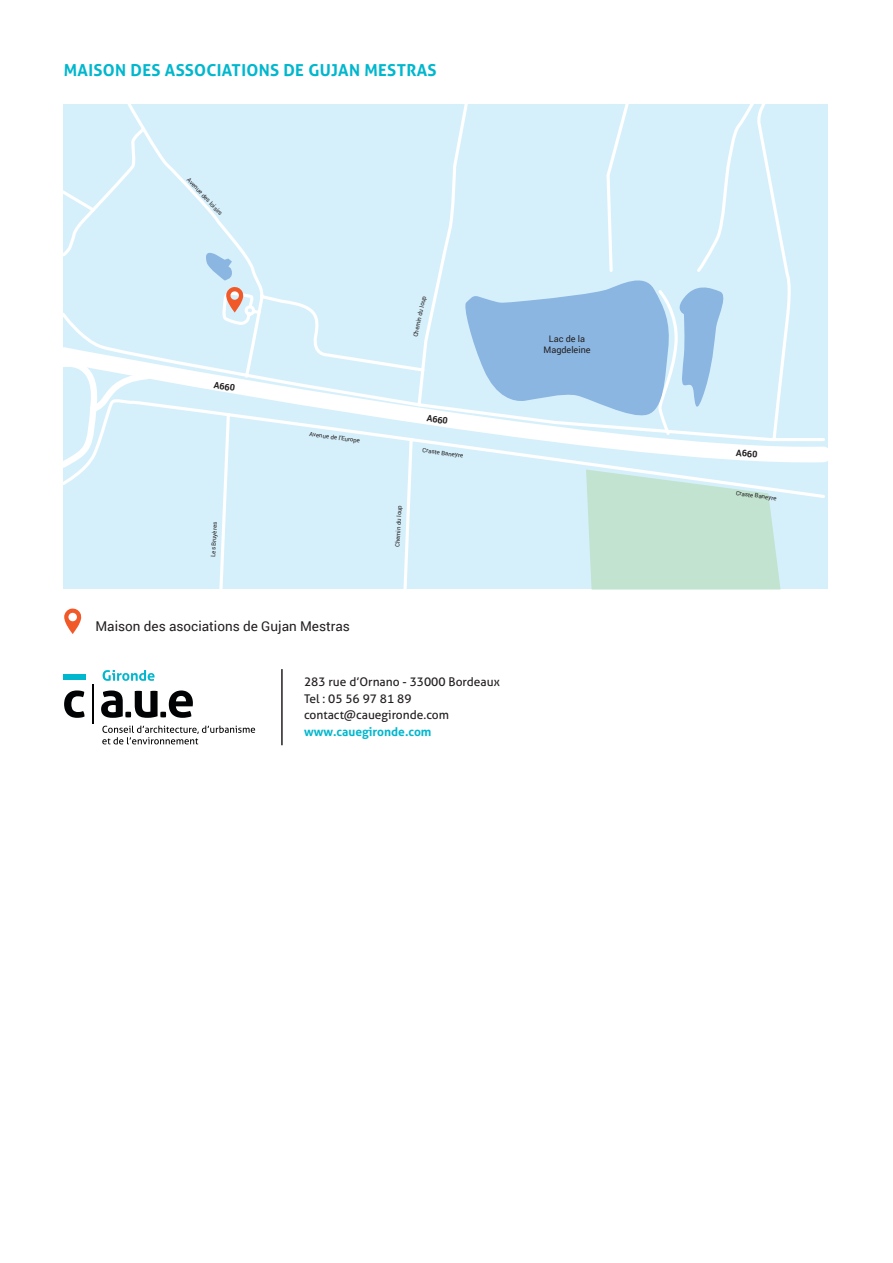
<style>
.page{position:relative;width:893px;height:1263px;background:#fff}
.page>*{position:absolute;margin:0;border:0;box-sizing:border-box;transform-origin:0 0}
.t1{font:700 16.5px "Aller";letter-spacing:.02em;color:#00b7ce}
.t2{font:13.5px "Roboto";color:#231f20}
.t3{font:12px "Aller";color:#231f20}
.t4{font:700 12px "Aller";color:#00b7ce}
.t5{font:9px "Roboto";color:#231f20}
.t6{font:700 9px "Roboto";color:#231f20}
.t7{font:6px "Roboto";color:#231f20}
</style>
<div class="page">
<svg style="left:63px;top:104px;width:764px;height:486px;background:#d8f1fb"></svg>
<svg style="left:462px;top:272px;width:266px;height:147px;background:#a9cdeb"></svg>
<svg style="left:586px;top:469px;width:194px;height:120px;background:#c5e5d5"></svg>
<svg style="left:205px;top:249px;width:27px;height:31px"></svg>
<hr style="left:281px;top:669px;width:2px;height:76px;background:#231f20">
<hr style="left:92px;top:684px;width:2px;height:40px;background:#010203">
<svg style="left:64px;top:690px;width:21px;height:28px"></svg>
<svg style="left:101px;top:690px;width:92px;height:28px"></svg>
<div style="left:64px;top:675px;width:22px;height:5px;background:#00b7ce"></div>
<svg style="left:102px;top:726px;width:153px;height:18px"></svg>
<svg style="left:103px;top:670px;width:52px;height:11px"></svg>
<svg style="left:64px;top:608px;width:17px;height:26px"></svg>
<svg style="left:221px;top:287px;width:42px;height:39px"></svg>
<p class="t1" style="left:64px;top:60px;width:374px">MAISON DES ASSOCIATIONS DE GUJAN MESTRAS</p>
<p class="t7" style="left:191px;top:176px;width:51px;rotate:47deg">Avenue des loisirs</p>
<p class="t6" style="left:215px;top:379px;width:23px;rotate:8deg">A660</p>
<p class="t7" style="left:209px;top:556px;width:36px;rotate:-87deg">Les Bruyères</p>
<p class="t7" style="left:310px;top:429px;width:53px;rotate:8deg">Avenue de l’Europe</p>
<p class="t2" style="left:95px;top:616px;width:256px">Maison des asociations de Gujan Mestras</p>
<p class="t7" style="left:411px;top:336px;width:44px;rotate:-78deg">Chemin du loup</p>
<p class="t7" style="left:393px;top:547px;width:44px;rotate:-87deg">Chemin du loup</p>
<p class="t6" style="left:428px;top:412px;width:23px;rotate:8deg">A660</p>
<p class="t7" style="left:423px;top:446px;width:42px;rotate:8deg">Craste Baneyre</p>
<p class="t3" style="left:304px;top:675px;width:197px">283 rue d’Ornano - 33000 Bordeaux</p>
<p class="t3" style="left:304px;top:691px;width:109px">Tel : 05 56 97 81 89</p>
<p class="t3" style="left:304px;top:708px;width:147px">contact@cauegironde.com</p>
<p class="t4" style="left:304px;top:724px;width:129px">www.cauegironde.com</p>
<p class="t5" style="left:549px;top:333px;width:38px">Lac de la</p>
<p class="t5" style="left:543px;top:343px;width:49px">Magdeleine</p>
<p class="t6" style="left:737px;top:446px;width:23px;rotate:4deg">A660</p>
<p class="t7" style="left:737px;top:488px;width:42px;rotate:8deg">Craste Baneyre</p>
</div>
